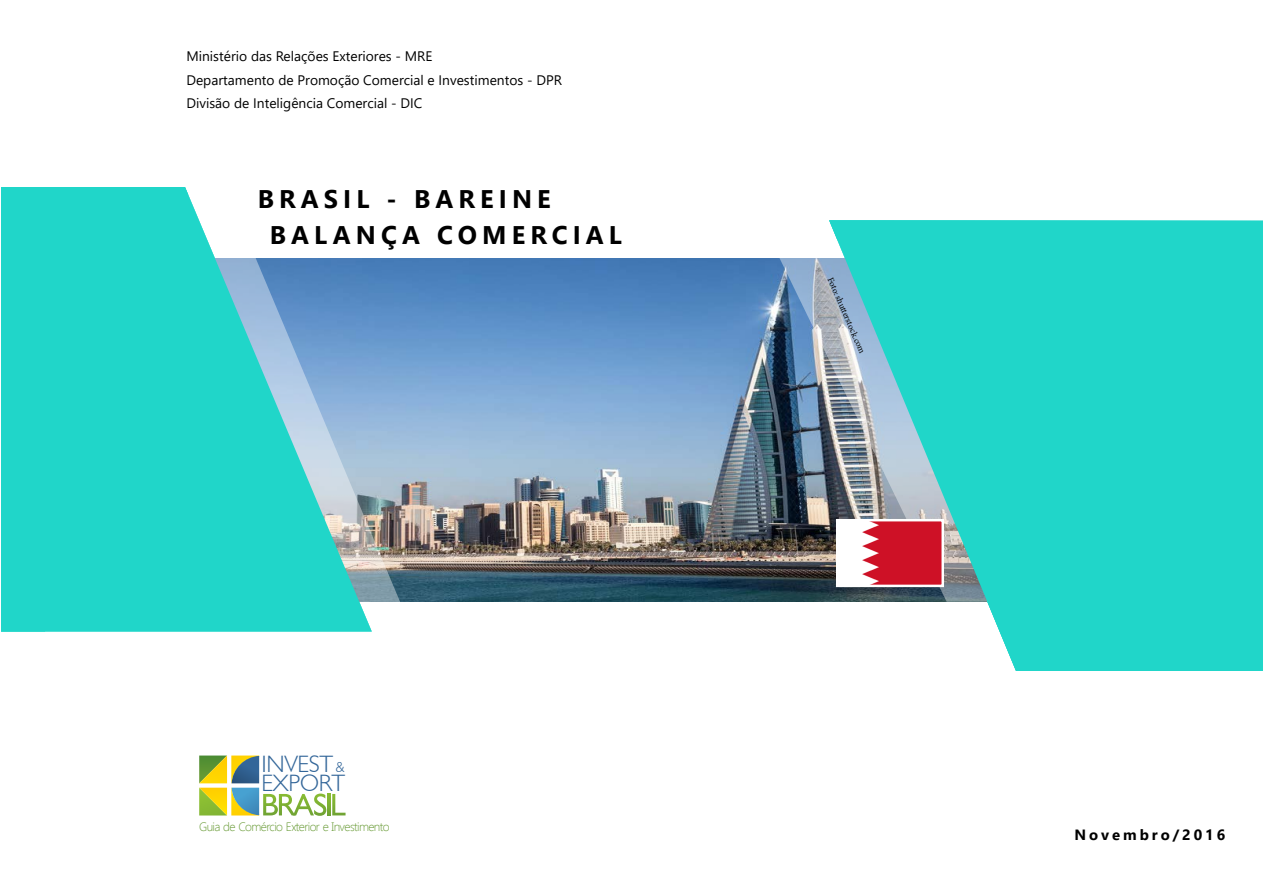
<style>
.page{position:relative;width:1263px;height:893px;background:#fff}
.page>*{position:absolute;margin:0;border:0;box-sizing:border-box;transform-origin:0 0}
.t1{font:700 25.5px/36px "Segoe UI";letter-spacing:.2em;color:#000}
.t2{font:300 23.7px/18.5px "Humanist 521 BT";letter-spacing:-.01em;color:#369}
.t3{font:700 14.85px "Segoe UI";letter-spacing:.2em;color:#000}
.t4{font:300 14.25px "Humanist 521 BT";color:#369}
.t5{font:13.8px/23.4px "Segoe UI";color:#000}
.t6{font:300 12.15px "Segoe UI";letter-spacing:-.05em;color:#693}
.t7{font:9px "Minion Pro";color:#000}
</style>
<div class="page">
<hr style="left:328px;top:794px;width:3px;height:21px;background:#7eb133">
<svg style="left:332px;top:794px;width:14px;height:21px"></svg>
<svg style="left:199px;top:755px;width:127px;height:61px"></svg>
<img style="left:416px;top:259px;width:355px;height:343px">
<svg style="left:45px;top:258px;width:371px;height:374px;background:#89a6c0"></svg>
<img style="left:771px;top:258px;width:58px;height:344px">
<svg style="left:829px;top:220px;width:434px;height:451px;background:#42cfc6"></svg>
<svg style="left:1px;top:187px;width:371px;height:444px;background:#44d2ce"></svg>
<div style="left:836px;top:519px;width:108px;height:68px;border:2px solid #fff"></div>
<p class="t5" style="left:186px;top:45px;width:377px">Ministério das Relações Exteriores - MRE<br>Departamento de Promoção Comercial e Investimentos - DPR<br>Divisão de Inteligência Comercial - DIC</p>
<h1 class="t1" style="left:270px;top:181px;width:354px;text-indent:-12px">BRASIL - BAREINE<br>BALANÇA COMERCIAL</h1>
<h2 class="t2" style="left:261px;top:754px;width:85px">INVEST<br>EXPORT</h2>
<p class="t4" style="left:336px;top:759px;width:10px">&amp;</p>
<p class="t6" style="left:199px;top:818px;width:192px">Guia de Comércio Exterior e Investimento</p>
<p class="t7" style="left:836px;top:275px;width:84px;rotate:67deg">Foto: shutterstock.com</p>
<p class="t3" style="left:1074px;top:822px;width:152px">Novembro/2016</p>
</div>
